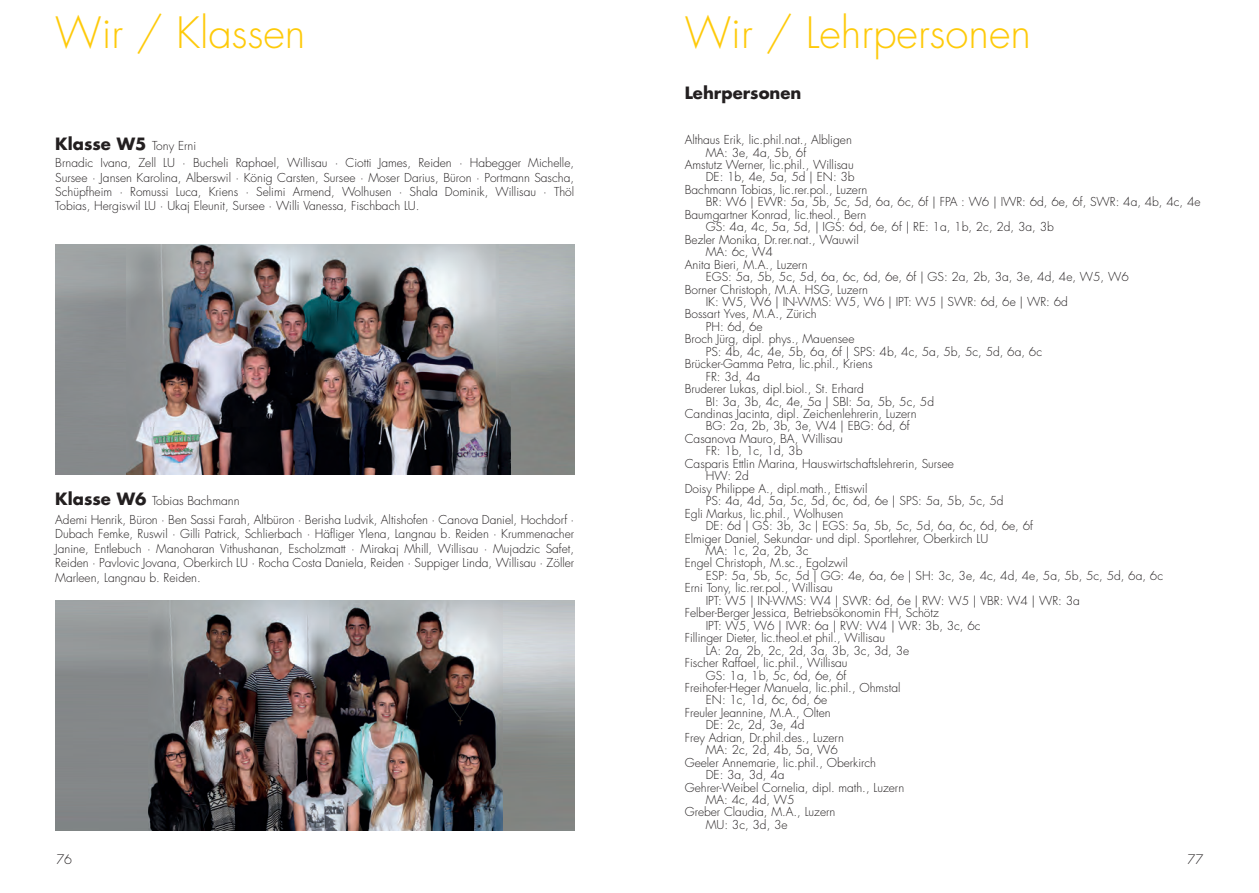
<style>
.page{position:relative;width:1259px;height:893px;background:#fff}
.page>*{position:absolute;margin:0;border:0;box-sizing:border-box;transform-origin:0 0}
.t1{font:300 42px "Futura Luzern";color:#feca0a}
.t2{font:700 16.5px "Futura Luzern";color:#231f20}
.t3{font:300 12.75px "Futura Luzern";color:#231f20}
.t4{font:300 12px/14.4px "Futura Luzern";color:#231f20;text-align:justify}
.s1{font-weight:300;font-size:12px}
.s2{font-weight:700;font-size:16.5px}
</style>
<div class="page">
<img style="left:55px;top:244px;width:457px;height:230px">
<img style="left:499px;top:244px;width:75px;height:165px">
<div style="left:512px;top:378px;width:62px;height:96px;background:#828582"></div>
<img style="left:147px;top:601px;width:357px;height:229px">
<p class="t1" style="left:55px;top:7px;width:252px">Wir / Klassen</p>
<p class="t2" style="left:55px;top:132px;width:142px">Klasse W5 <span class="s1">Tony Erni</span></p>
<p class="t4" style="left:55px;top:156px;width:520px">Brnadic Ivana, Zell LU · Bucheli Raphael, Willisau · Ciotti James, Reiden · Habegger Michelle,</p>
<p class="t4" style="left:55px;top:170px;width:520px">Sursee · Jansen Karolina, Alberswil · König Carsten, Sursee · Moser Darius, Büron · Portmann Sascha,</p>
<p class="t4" style="left:55px;top:185px;width:520px">Schüpfheim · Romussi Luca, Kriens · Selimi Armend, Wolhusen · Shala Dominik, Willisau · Thöl</p>
<p class="t4" style="left:55px;top:199px;width:366px">Tobias, Hergiswil LU · Ukaj Eleunit, Sursee · Willi Vanessa, Fischbach LU.</p>
<p class="t4" style="left:55px;top:494px;width:186px"><span class="s2">Klasse W6</span> Tobias Bachmann</p>
<p class="t4" style="left:55px;top:513px;width:520px">Ademi Henrik, Büron · Ben Sassi Farah, Altbüron · Berisha Ludvik, Altishofen · Canova Daniel, Hochdorf ·</p>
<p class="t4" style="left:55px;top:527px;width:520px">Dubach Femke, Ruswil · Gilli Patrick, Schlierbach · Häfliger Ylena, Langnau b. Reiden · Krummenacher</p>
<p class="t4" style="left:55px;top:542px;width:520px">Janine, Entlebuch · Manoharan Vithushanan, Escholzmatt · Mirakaj Mhill, Willisau · Mujadzic Safet, Reiden · Pavlovic Jovana, Oberkirch LU · Rocha Costa Daniela, Reiden · Suppiger Linda, Willisau · Zöller Marleen, Langnau b. Reiden.</p>
<p class="t1" style="left:685px;top:7px;width:348px">Wir / Lehrpersonen</p>
<p class="t2" style="left:685px;top:81px;width:118px">Lehrpersonen</p>
<p class="t4" style="left:685px;top:133px;width:169px">Althaus Erik, lic.phil.nat., Albligen</p>
<p class="t4" style="left:706px;top:145px;width:102px">MA: 3e, 4a, 5b, 6f</p>
<p class="t4" style="left:685px;top:158px;width:170px">Amstutz Werner, lic.phil., Willisau</p>
<p class="t4" style="left:706px;top:170px;width:150px">DE: 1b, 4e, 5a, 5d | EN: 3b</p>
<p class="t4" style="left:685px;top:183px;width:184px">Bachmann Tobias, lic.rer.pol., Luzern</p>
<p class="t4" style="left:706px;top:195px;width:496px">BR: W6 | EWR: 5a, 5b, 5c, 5d, 6a, 6c, 6f | FPA : W6 | IWR: 6d, 6e, 6f, SWR: 4a, 4b, 4c, 4e</p>
<p class="t4" style="left:685px;top:208px;width:183px">Baumgartner Konrad, lic.theol., Bern</p>
<p class="t4" style="left:706px;top:220px;width:349px">GS: 4a, 4c, 5a, 5d, | IGS: 6d, 6e, 6f | RE: 1a, 1b, 2c, 2d, 3a, 3b</p>
<p class="t4" style="left:685px;top:232px;width:175px">Bezler Monika, Dr.rer.nat., Wauwil</p>
<p class="t4" style="left:706px;top:245px;width:69px">MA: 6c, W4</p>
<p class="t4" style="left:685px;top:257px;width:124px">Anita Bieri, M.A., Luzern</p>
<p class="t4" style="left:706px;top:270px;width:424px">EGS: 5a, 5b, 5c, 5d, 6a, 6c, 6d, 6e, 6f | GS: 2a, 2b, 3a, 3e, 4d, 4e, W5, W6</p>
<p class="t4" style="left:685px;top:282px;width:185px">Borner Christoph, M.A. HSG, Luzern</p>
<p class="t4" style="left:706px;top:295px;width:363px">IK: W5, W6 | IN-WMS: W5, W6 | IPT: W5 | SWR: 6d, 6e | WR: 6d</p>
<p class="t4" style="left:685px;top:307px;width:133px">Bossart Yves, M.A., Zürich</p>
<p class="t4" style="left:706px;top:320px;width:58px">PH: 6d, 6e</p>
<p class="t4" style="left:685px;top:332px;width:171px">Broch Jürg, dipl. phys., Mauensee</p>
<p class="t4" style="left:706px;top:345px;width:338px">PS: 4b, 4c, 4e, 5b, 6a, 6f | SPS: 4b, 4c, 5a, 5b, 5c, 5d, 6a, 6c</p>
<p class="t4" style="left:685px;top:357px;width:189px">Brücker-Gamma Petra, lic.phil., Kriens</p>
<p class="t4" style="left:706px;top:369px;width:56px">FR: 3d, 4a</p>
<p class="t4" style="left:685px;top:382px;width:181px">Bruderer Lukas, dipl.biol., St. Erhard</p>
<p class="t4" style="left:706px;top:394px;width:230px">BI: 3a, 3b, 4c, 4e, 5a | SBI: 5a, 5b, 5c, 5d</p>
<p class="t4" style="left:685px;top:407px;width:233px">Candinas Jacinta, dipl. Zeichenlehrerin, Luzern</p>
<p class="t4" style="left:706px;top:419px;width:205px">BG: 2a, 2b, 3b, 3e, W4 | EBG: 6d, 6f</p>
<p class="t4" style="left:685px;top:432px;width:159px">Casanova Mauro, BA, Willisau</p>
<p class="t4" style="left:706px;top:444px;width:98px">FR: 1b, 1c, 1d, 3b</p>
<p class="t4" style="left:685px;top:457px;width:271px">Casparis Ettlin Marina, Hauswirtschaftslehrerin, Sursee</p>
<p class="t4" style="left:706px;top:469px;width:45px">HW: 2d</p>
<p class="t4" style="left:685px;top:481px;width:184px">Doisy Philippe A., dipl.math., Ettiswil</p>
<p class="t4" style="left:706px;top:494px;width:299px">PS: 4a, 4d, 5a, 5c, 5d, 6c, 6d, 6e | SPS: 5a, 5b, 5c, 5d</p>
<p class="t4" style="left:685px;top:506px;width:160px">Egli Markus, lic.phil., Wolhusen</p>
<p class="t4" style="left:706px;top:519px;width:329px">DE: 6d | GS: 3b, 3c | EGS: 5a, 5b, 5c, 5d, 6a, 6c, 6d, 6e, 6f</p>
<p class="t4" style="left:685px;top:531px;width:305px">Elmiger Daniel, Sekundar- und dipl. Sportlehrer, Oberkirch LU</p>
<p class="t4" style="left:706px;top:544px;width:104px">MA: 1c, 2a, 2b, 3c</p>
<p class="t4" style="left:685px;top:556px;width:165px">Engel Christoph, M.sc., Egolzwil</p>
<p class="t4" style="left:706px;top:569px;width:459px">ESP: 5a, 5b, 5c, 5d | GG: 4e, 6a, 6e | SH: 3c, 3e, 4c, 4d, 4e, 5a, 5b, 5c, 5d, 6a, 6c</p>
<p class="t4" style="left:685px;top:581px;width:149px">Erni Tony, lic.rer.pol., Willisau</p>
<p class="t4" style="left:706px;top:594px;width:375px">IPT: W5 | IN-WMS: W4 | SWR: 6d, 6e | RW: W5 | VBR: W4 | WR: 3a</p>
<p class="t4" style="left:685px;top:606px;width:255px">Felber-Berger Jessica, Betriebsökonomin FH, Schötz</p>
<p class="t4" style="left:706px;top:618px;width:276px">IPT: W5, W6 | IWR: 6a | RW: W4 | WR: 3b, 3c, 6c</p>
<p class="t4" style="left:685px;top:631px;width:202px">Fillinger Dieter, lic.theol.et phil., Willisau</p>
<p class="t4" style="left:706px;top:643px;width:205px">LA: 2a, 2b, 2c, 2d, 3a, 3b, 3c, 3d, 3e</p>
<p class="t4" style="left:685px;top:656px;width:164px">Fischer Raffael, lic.phil., Willisau</p>
<p class="t4" style="left:706px;top:668px;width:142px">GS: 1a, 1b, 5c, 6d, 6e, 6f</p>
<p class="t4" style="left:685px;top:681px;width:217px">Freihofer-Heger Manuela, lic.phil., Ohmstal</p>
<p class="t4" style="left:706px;top:693px;width:123px">EN: 1c, 1d, 6c, 6d, 6e</p>
<p class="t4" style="left:685px;top:706px;width:147px">Freuler Jeannine, M.A., Olten</p>
<p class="t4" style="left:706px;top:718px;width:100px">DE: 2c, 2d, 3e, 4d</p>
<p class="t4" style="left:685px;top:730px;width:161px">Frey Adrian, Dr.phil.des., Luzern</p>
<p class="t4" style="left:706px;top:743px;width:134px">MA: 2c, 2d, 4b, 5a, W6</p>
<p class="t4" style="left:685px;top:755px;width:193px">Geeler Annemarie, lic.phil., Oberkirch</p>
<p class="t4" style="left:706px;top:768px;width:80px">DE: 3a, 3d, 4a</p>
<p class="t4" style="left:685px;top:780px;width:221px">Gehrer-Weibel Cornelia, dipl. math., Luzern</p>
<p class="t4" style="left:706px;top:793px;width:90px">MA: 4c, 4d, W5</p>
<p class="t4" style="left:685px;top:805px;width:152px">Greber Claudia, M.A., Luzern</p>
<p class="t4" style="left:706px;top:818px;width:83px">MU: 3c, 3d, 3e</p>
<p class="t3" style="left:56px;top:851px;width:17px">76</p>
<p class="t3" style="left:1187px;top:851px;width:17px">77</p>
</div>
